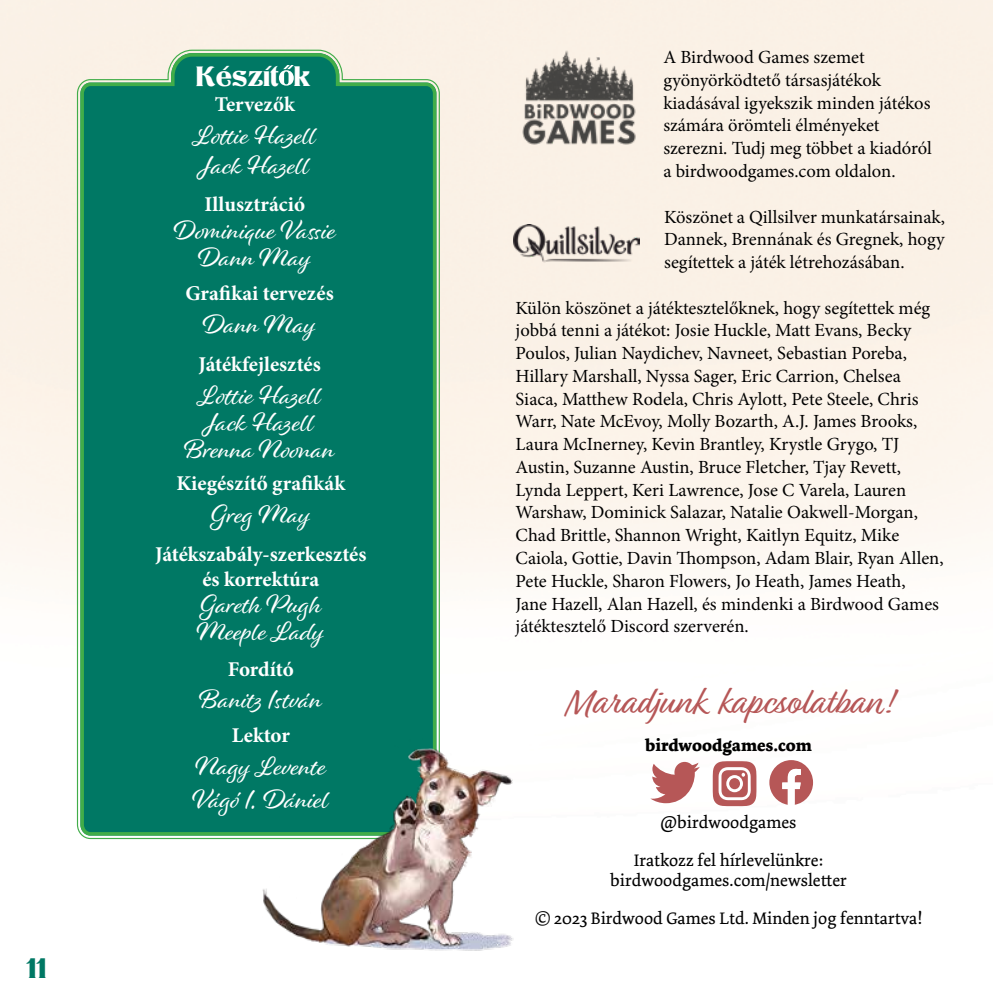
<style>
.page{position:relative;width:993px;height:993px;background:#fff}
.page>*{position:absolute;margin:0;border:0;box-sizing:border-box;transform-origin:0 0}
.t1{font:38.5px "Relation";color:#b65757}
.t2{font:28px "Klarissa";color:#fff}
.t3{font:28px "Klarissa";color:#007864}
.t4{font:27.3px/27.3px "Alisha";color:#fff}
.t5{font:700 21px/25.2px "Minion Pro";color:#fff;text-align:center}
.t6{font:18.55px/22.8px "Minion Pro";letter-spacing:-.005em;color:#000}
.t7{font:17.5px/19.2px "Dolly Pro";color:#000;text-align:center}
.t8{font:700 17.5px "Dolly Pro";color:#000}
</style>
<div class="page">
<img style="left:0;top:0;width:992px;height:840px">
<img style="left:513px;top:224px;width:126px;height:39px">
<img style="left:521px;top:50px;width:116px;height:95px">
<svg style="left:650px;top:761px;width:49px;height:42px"></svg>
<svg style="left:712px;top:761px;width:44px;height:44px"></svg>
<svg style="left:769px;top:759px;width:43px;height:45px"></svg>
<div style="left:79px;top:51px;width:359px;height:786px;background:#007864"></div>
<svg style="left:279px;top:65px;width:15px;height:21px"></svg>
<img style="left:244px;top:738px;width:276px;height:213px">
<h2 class="t3" style="left:26px;top:951px;width:21px">11</h2>
<h2 class="t2" style="left:196px;top:60px;width:116px">Készít k</h2>
<p class="t5" style="left:215px;top:92px;width:81px">Tervezők</p>
<h3 class="t4" style="left:193px;top:120px;width:124px;line-height:29.4px">Lottie Hazell<br>Jack Hazell</h3>
<p class="t5" style="left:204px;top:192px;width:102px">Illusztráció</p>
<h3 class="t4" style="left:174px;top:215px;width:163px;text-align:center">Dominique Vassie<br>Dann May</h3>
<p class="t5" style="left:185px;top:280px;width:150px">Grafikai tervezés</p>
<h3 class="t4" style="left:203px;top:310px;width:115px">Dann May</h3>
<p class="t5" style="left:198px;top:351px;width:124px">Játékfejlesztés</p>
<h3 class="t4" style="left:184px;top:380px;width:152px;text-align:center">Lottie Hazell<br>Jack Hazell<br>Brenna Noonan</h3>
<p class="t5" style="left:176px;top:470px;width:170px">Kiegészítő grafikák</p>
<h3 class="t4" style="left:211px;top:499px;width:102px">Greg May</h3>
<p class="t5" style="left:155px;top:540px;width:213px">Játékszabály-szerkesztés és korrektúra</p>
<h3 class="t4" style="left:197px;top:589px;width:129px">Gareth Pugh<br>Meeple Lady</h3>
<p class="t5" style="left:228px;top:655px;width:67px">Fordító</p>
<h3 class="t4" style="left:199px;top:685px;width:124px">Banitz István</h3>
<p class="t5" style="left:232px;top:722px;width:60px">Lektor</p>
<h3 class="t4" style="left:192px;top:748px;width:138px;line-height:32.7px">Nagy Levente<br>Vágó I. Dániel</h3>
<p class="t6" style="left:663px;top:46px;width:270px">A Birdwood Games szemet gyönyörködtető társasjátékok kiadásával igyekszik minden játékos számára örömteli élményeket szerezni. Tudj meg többet a kiadóról a birdwoodgames.com oldalon.</p>
<p class="t6" style="left:663px;top:205px;width:282px;text-align:justify">Köszönet a Qillsilver munkatársainak, Dannek, Brennának és Gregnek, hogy segítettek a játék létrehozásában.</p>
<p class="t6" style="left:515px;top:296px;width:429px">Külön köszönet a játéktesztelőknek, hogy segítettek még jobbá tenni a játékot: Josie Huckle, Matt Evans, Becky Poulos, Julian Naydichev, Navneet, Sebastian Poreba, Hillary Marshall, Nyssa Sager, Eric Carrion, Chelsea Siaca, Matthew Rodela, Chris Aylott, Pete Steele, Chris Warr, Nate McEvoy, Molly Bozarth, A.J. James Brooks, Laura McInerney, Kevin Brantley, Krystle Grygo, TJ Austin, Suzanne Austin, Bruce Fletcher, Tjay Revett, Lynda Leppert, Keri Lawrence, Jose C Varela, Lauren Warshaw, Dominick Salazar, Natalie Oakwell-Morgan, Chad Brittle, Shannon Wright, Kaitlyn Equitz, Mike Caiola, Gottie, Davin Thompson, Adam Blair, Ryan Allen, Pete Huckle, Sharon Flowers, Jo Heath, James Heath,<br>Jane Hazell, Alan Hazell, és mindenki a Birdwood Games játéktesztelő Discord szerverén.</p>
<h1 class="t1" style="left:565px;top:679px;width:328px">Maradjunk kapcsolatban!</h1>
<p class="t8" style="left:645px;top:733px;width:168px">birdwoodgames.com</p>
<p class="t7" style="left:660px;top:812px;width:137px">@birdwoodgames</p>
<p class="t7" style="left:610px;top:850px;width:238px">Iratkozz fel hírlevelünkre: birdwoodgames.com/newsletter</p>
<p class="t7" style="left:534px;top:908px;width:389px">© 2023 Birdwood Games Ltd. Minden jog fenntartva!</p>
</div>
